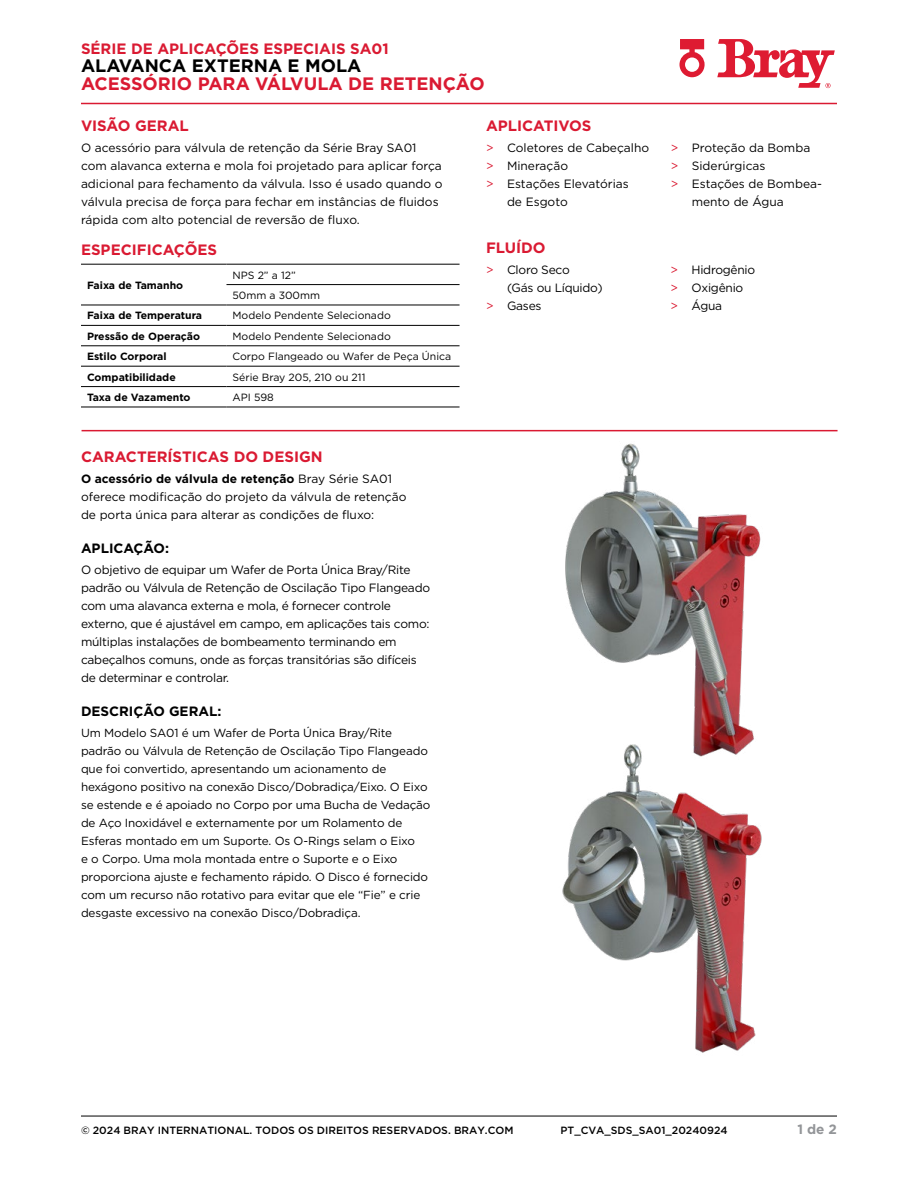
<style>
.page{position:relative;width:918px;height:1188px;background:#fff}
.page>*{position:absolute;margin:0;border:0;box-sizing:border-box;transform-origin:0 0}
.t1{font:700 18px "Gotham";color:#da1a32}
.t2{font:700 18px "Gotham";color:#000}
.t3{font:700 15px "Gotham";color:#da1a32}
.t4{font:700 13.5px "Gotham";color:#000}
.t5{font:700 13.5px "Gotham";color:#939598}
.t6{font:12px/18px "Gotham";color:#000}
.t7{font:12px/18px "Gotham";letter-spacing:-.02em;color:#000}
.t8{font:11.7px/18px "Gotham";letter-spacing:-.01em;color:#000}
.t9{font:10.5px/20.4px "Gotham";color:#000}
.t10{font:700 10.5px "Gotham";color:#000}
.t11{font:500 10.5px "Gotham";color:#000}
.s1{color:#da1a32}
.s2{font-weight:700}
</style>
<div class="page">
<hr style="left:81px;top:1116px;width:756px;height:1px;background:#000">
<hr style="left:81px;top:103px;width:756px;height:1px;background:#da1a32">
<svg style="left:717px;top:39px;width:118px;height:49px"></svg>
<svg style="left:680px;top:39px;width:25px;height:38px"></svg>
<img style="left:562px;top:798px;width:200px;height:255px">
<hr style="left:82px;top:430px;width:756px;height:1px;background:#da1a32">
<hr style="left:81px;top:264px;width:145px;height:1px;background:#000">
<hr style="left:226px;top:264px;width:234px;height:1px;background:#000">
<hr style="left:226px;top:284px;width:234px;height:1px;background:#000">
<hr style="left:81px;top:305px;width:145px;height:1px;background:#000">
<hr style="left:226px;top:305px;width:234px;height:1px;background:#000">
<hr style="left:81px;top:325px;width:145px;height:1px;background:#000">
<hr style="left:226px;top:325px;width:234px;height:1px;background:#000">
<hr style="left:81px;top:346px;width:145px;height:1px;background:#000">
<hr style="left:226px;top:346px;width:234px;height:1px;background:#000">
<hr style="left:81px;top:366px;width:145px;height:1px;background:#000">
<hr style="left:226px;top:366px;width:234px;height:1px;background:#000">
<hr style="left:81px;top:386px;width:145px;height:1px;background:#000">
<hr style="left:226px;top:386px;width:234px;height:1px;background:#000">
<hr style="left:81px;top:407px;width:145px;height:1px;background:#000">
<hr style="left:226px;top:407px;width:234px;height:1px;background:#000">
<img style="left:478px;top:431px;width:357px;height:367px">
<p class="t3" style="left:81px;top:39px;width:309px">SÉRIE DE APLICAÇÕES ESPECIAIS SA01</p>
<h1 class="t2" style="left:81px;top:54px;width:282px">ALAVANCA EXTERNA E MOLA</h1>
<h1 class="t1" style="left:81px;top:72px;width:405px">ACESSÓRIO PARA VÁLVULA DE RETENÇÃO</h1>
<p class="t3" style="left:81px;top:116px;width:109px">VISÃO GERAL</p>
<p class="t6" style="left:81px;top:138px;width:363px">O acessório para válvula de retenção da Série Bray SA01 com alavanca externa e mola foi projetado para aplicar força adicional para fechamento da válvula. Isso é usado quando o válvula precisa de força para fechar em instâncias de fluidos rápida com alto potencial de reversão de fluxo.</p>
<p class="t3" style="left:486px;top:116px;width:107px">APLICATIVOS</p>
<p class="t6" style="left:486px;top:138px;width:165px"><span class="s1">&gt;</span> Coletores de Cabeçalho</p>
<p class="t6" style="left:486px;top:156px;width:84px"><span class="s1">&gt;</span> Mineração</p>
<p class="t6" style="left:486px;top:174px;width:144px"><span class="s1">&gt;</span> Estações Elevatórias</p>
<p class="t6" style="left:507px;top:192px;width:62px">de Esgoto</p>
<p class="t3" style="left:81px;top:240px;width:138px">ESPECIFICAÇÕES</p>
<p class="t10" style="left:87px;top:278px;width:98px">Faixa de Tamanho</p>
<p class="t9" style="left:232px;top:264px;width:89px">NPS 2” a 12”<br>50mm a 300mm</p>
<p class="t10" style="left:87px;top:309px;width:117px">Faixa de Temperatura</p>
<p class="t9" style="left:232px;top:305px;width:160px">Modelo Pendente Selecionado</p>
<p class="t10" style="left:87px;top:329px;width:115px">Pressão de Operação</p>
<p class="t9" style="left:232px;top:326px;width:160px">Modelo Pendente Selecionado</p>
<p class="t10" style="left:87px;top:350px;width:81px">Estilo Corporal</p>
<p class="t9" style="left:232px;top:346px;width:220px">Corpo Flangeado ou Wafer de Peça Única</p>
<p class="t10" style="left:87px;top:370px;width:90px">Compatibilidade</p>
<p class="t9" style="left:232px;top:366px;width:134px">Série Bray 205, 210 ou 211</p>
<p class="t10" style="left:87px;top:390px;width:105px">Taxa de Vazamento</p>
<p class="t9" style="left:232px;top:387px;width:43px">API 598</p>
<p class="t3" style="left:81px;top:447px;width:243px">CARACTERÍSTICAS DO DESIGN</p>
<p class="t6" style="left:81px;top:469px;width:327px"><span class="s2">O acessório de válvula de retenção</span> Bray Série SA01 oferece modificação do projeto da válvula de retenção de porta única para alterar as condições de fluxo:</p>
<p class="t4" style="left:81px;top:539px;width:90px">APLICAÇÃO:</p>
<p class="t7" style="left:81px;top:561px;width:351px">O objetivo de equipar um Wafer de Porta Única Bray/Rite padrão ou Válvula de Retenção de Oscilação Tipo Flangeado com uma alavanca externa e mola, é fornecer controle externo, que é ajustável em campo, em aplicações tais como: múltiplas instalações de bombeamento terminando em cabeçalhos comuns, onde as forças transitórias são difíceis de determinar e controlar.</p>
<p class="t4" style="left:81px;top:703px;width:142px">DESCRIÇÃO GERAL:</p>
<p class="t8" style="left:81px;top:724px;width:351px">Um Modelo SA01 é um Wafer de Porta Única Bray/Rite padrão ou Válvula de Retenção de Oscilação Tipo Flangeado que foi convertido, apresentando um acionamento de hexágono positivo na conexão Disco/Dobradiça/Eixo. O Eixo se estende e é apoiado no Corpo por uma Bucha de Vedação de Aço Inoxidável e externamente por um Rolamento de Esferas montado em um Suporte. Os O-Rings selam o Eixo<br>e o Corpo. Uma mola montada entre o Suporte e o Eixo proporciona ajuste e fechamento rápido. O Disco é fornecido com um recurso não rotativo para evitar que ele “Fie” e crie desgaste excessivo na conexão Disco/Dobradiça.</p>
<p class="t3" style="left:486px;top:238px;width:61px">FLUÍDO</p>
<p class="t7" style="left:486px;top:261px;width:85px"><span class="s1">&gt;</span> Cloro Seco</p>
<p class="t7" style="left:507px;top:279px;width:97px">(Gás ou Líquido)</p>
<p class="t7" style="left:486px;top:297px;width:57px"><span class="s1">&gt;</span> Gases</p>
<p class="t6" style="left:671px;top:138px;width:141px"><span class="s1">&gt;</span> Proteção da Bomba</p>
<p class="t6" style="left:671px;top:156px;width:96px"><span class="s1">&gt;</span> Siderúrgicas</p>
<p class="t6" style="left:671px;top:174px;width:153px"><span class="s1">&gt;</span> Estações de Bombea-</p>
<p class="t6" style="left:692px;top:192px;width:94px">mento de Água</p>
<p class="t7" style="left:670px;top:261px;width:86px"><span class="s1">&gt;</span> Hidrogênio <span class="s1">&gt;</span> Oxigênio<br><span class="s1">&gt;</span> Água</p>
<p class="t11" style="left:81px;top:1123px;width:434px">© 2024 BRAY INTERNATIONAL. TODOS OS DIREITOS RESERVADOS. BRAY.COM</p>
<p class="t11" style="left:561px;top:1123px;width:169px">PT_CVA_SDS_SA01_20240924</p>
<p class="t5" style="left:797px;top:1120px;width:41px">1 de 2</p>
</div>
